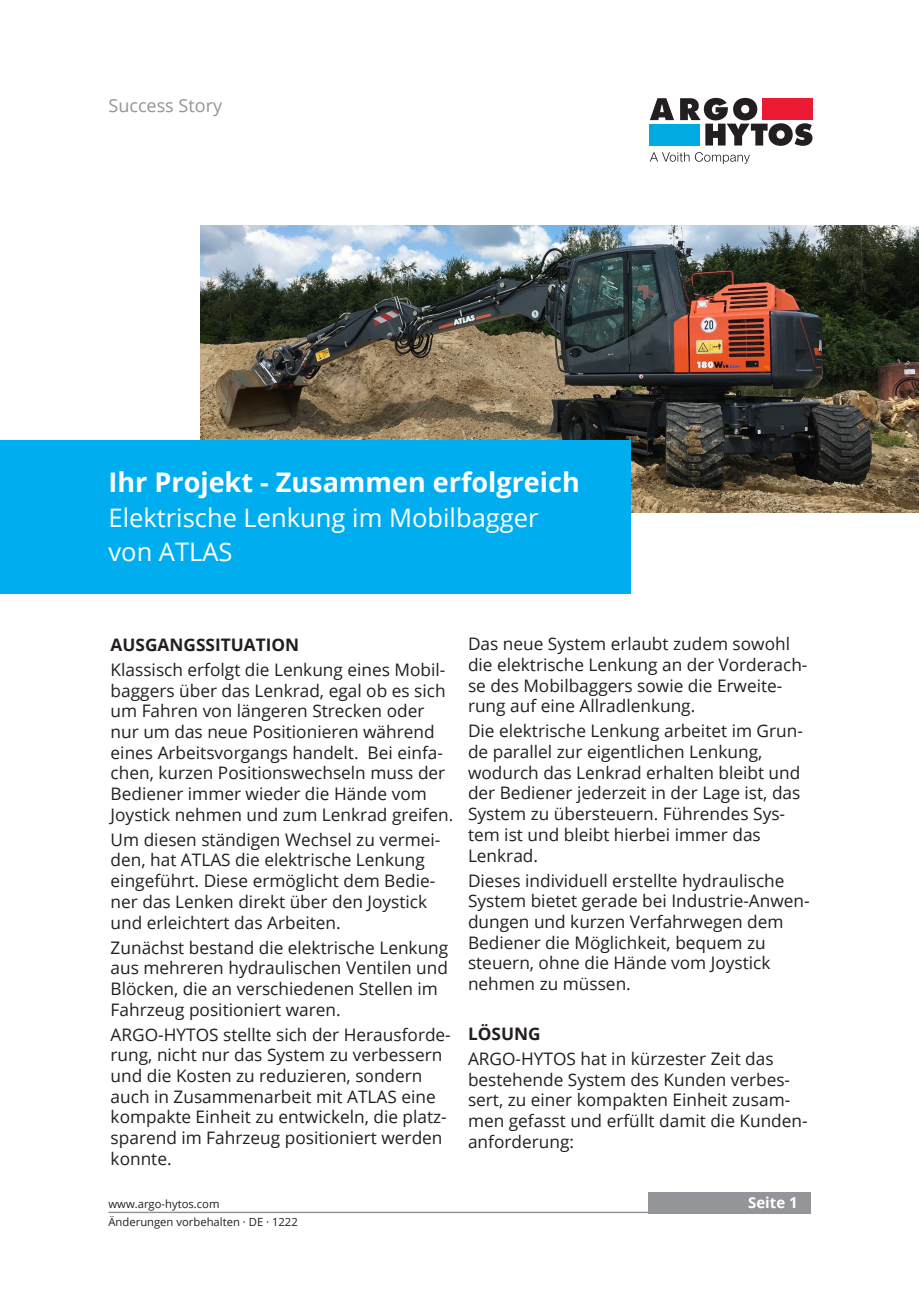
<style>
.page{position:relative;width:919px;height:1289px;background:#fff}
.page>*{position:absolute;margin:0;border:0;box-sizing:border-box;transform-origin:0 0}
.t1{font:700 27px "Open Sans";color:#fff}
.t2{font:25.5px/34.8px "Open Sans";color:#fff}
.t3{font:18px "Open Sans";color:#939598}
.t4{font:17.25px/20.7px "Open Sans";color:#231f20}
.t5{font:700 17.25px "Open Sans";color:#231f20}
.t6{font:700 15px "Open Sans";color:#fff}
.t7{font:11.25px "Open Sans";color:#231f20}
</style>
<div class="page">
<div style="left:648px;top:1191px;width:162px;height:22px;background:#939598"></div>
<hr style="left:108px;top:1211px;width:702px;height:2px;background:#939598">
<svg style="left:649px;top:98px;width:163px;height:48px"></svg>
<div style="left:762px;top:98px;width:50px;height:22px;background:#ed1a33"></div>
<div style="left:649px;top:124px;width:50px;height:21px;background:#00abe1"></div>
<svg style="left:649px;top:152px;width:100px;height:12px"></svg>
<img style="left:200px;top:225px;width:718px;height:287px">
<div style="left:0;top:440px;width:630px;height:153px;background:#00aeef"></div>
<p class="t3" style="left:108px;top:93px;width:115px">Success Story</p>
<h1 class="t1" style="left:108px;top:463px;width:473px">Ihr Projekt - Zusammen erfolgreich</h1>
<h2 class="t2" style="left:108px;top:499px;width:431px">Elektrische Lenkung im Mobilbagger von ATLAS</h2>
<p class="t5" style="left:111px;top:632px;width:190px">AUSGANGSSITUATION</p>
<p class="t4" style="left:111px;top:658px;width:344px">Klassisch erfolgt die Lenkung eines Mobil&shy;baggers über das Lenkrad, egal ob es sich um Fahren von längeren Strecken oder nur um das neue Positionieren während eines Arbeitsvorgangs handelt. Bei einfa&shy;chen, kurzen Positionswechseln muss der Bediener immer wieder die Hände vom Joystick nehmen und zum Lenkrad greifen.</p>
<p class="t4" style="left:111px;top:828px;width:331px">Um diesen ständigen Wechsel zu vermei&shy;den, hat ATLAS die elektrische Lenkung eingeführt. Diese ermöglicht dem Bedie&shy;ner das Lenken direkt über den Joystick und erleichtert das Arbeiten.</p>
<p class="t4" style="left:111px;top:936px;width:339px">Zunächst bestand die elektrische Lenkung aus mehreren hydraulischen Ventilen und Blöcken, die an verschiedenen Stellen im Fahrzeug positioniert waren.</p>
<p class="t4" style="left:111px;top:1023px;width:342px">ARGO-HYTOS stellte sich der Herausforde&shy;rung, nicht nur das System zu verbessern und die Kosten zu reduzieren, sondern auch in Zusammenarbeit mit ATLAS eine kompakte Einheit zu entwickeln, die platz&shy;sparend im Fahrzeug positioniert werden konnte.</p>
<p class="t4" style="left:468px;top:633px;width:341px">Das neue System erlaubt zudem sowohl die elektrische Lenkung an der Vorderach&shy;se des Mobilbaggers sowie die Erweite&shy;rung auf eine Allradlenkung.</p>
<p class="t4" style="left:468px;top:720px;width:336px">Die elektrische Lenkung arbeitet im Grun&shy;de parallel zur eigentlichen Lenkung, wodurch das Lenkrad erhalten bleibt und der Bediener jederzeit in der Lage ist, das System zu übersteuern. Führendes Sys&shy;tem ist und bleibt hierbei immer das Lenkrad.</p>
<p class="t4" style="left:468px;top:869px;width:343px">Dieses individuell erstellte hydraulische System bietet gerade bei Industrie-Anwen&shy;dungen und kurzen Verfahrwegen dem Bediener die Möglichkeit, bequem zu steuern, ohne die Hände vom Joystick nehmen zu müssen.</p>
<p class="t5" style="left:468px;top:1021px;width:74px">LÖSUNG</p>
<p class="t4" style="left:468px;top:1047px;width:341px">ARGO-HYTOS hat in kürzester Zeit das bestehende System des Kunden verbes&shy;sert, zu einer kompakten Einheit zusam&shy;men gefasst und erfüllt damit die Kunden&shy;anforderung:</p>
<p class="t7" style="left:108px;top:1195px;width:112px">www.argo-hytos.com</p>
<p class="t6" style="left:748px;top:1192px;width:51px">Seite 1</p>
<p class="t7" style="left:108px;top:1213px;width:191px">Änderungen vorbehalten · DE · 1222</p>
</div>
